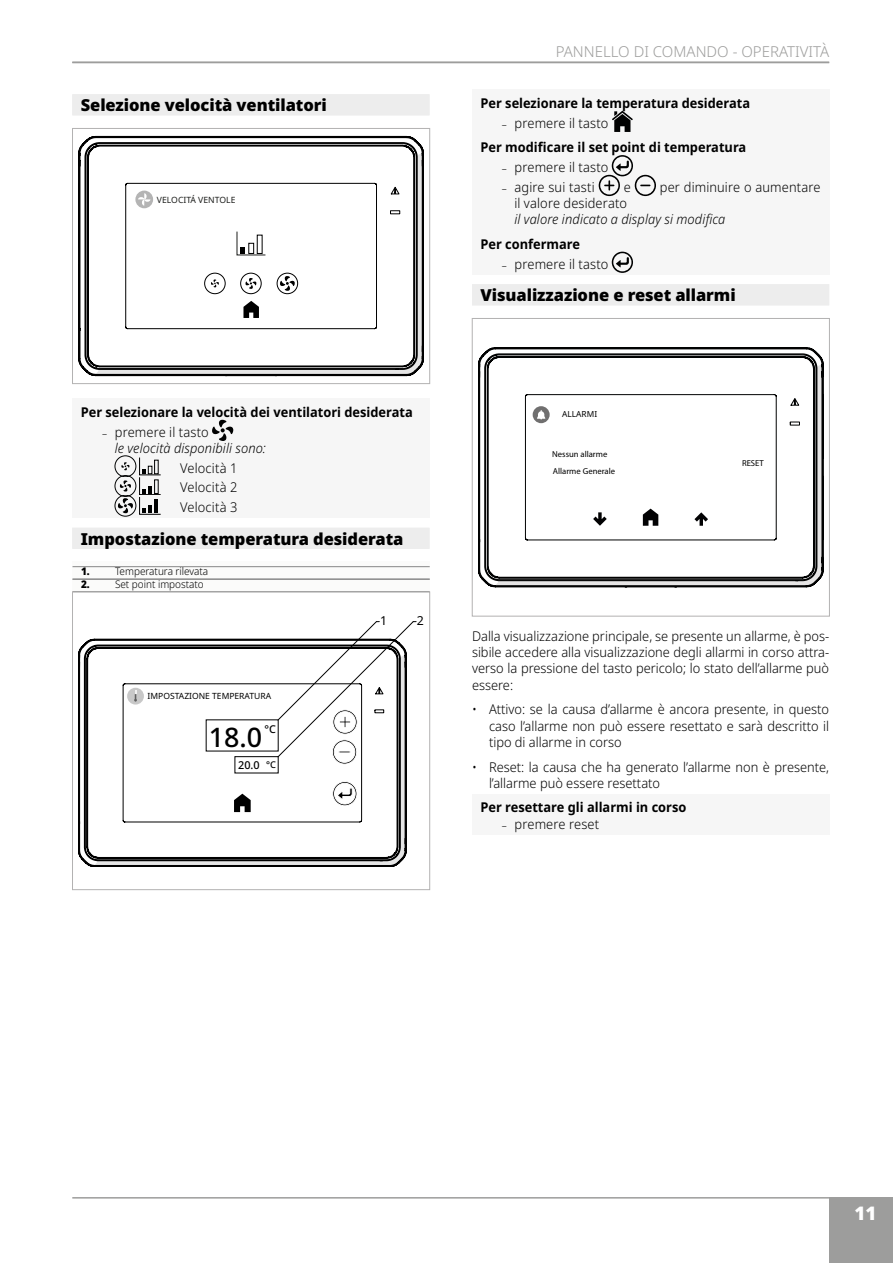
<style>
.page{position:relative;width:893px;height:1263px;background:#fff}
.page>*{position:absolute;margin:0;border:0;box-sizing:border-box;transform-origin:0 0}
.t1{font:500 26.85px "Noto Sans";color:#000}
.t2{font:900 18.75px "Noto Sans";color:#fff}
.t3{font:900 16.5px "Noto Sans";letter-spacing:-.005em;color:#000}
.t4{font:300 15px "Noto Sans";color:#9d9d9c}
.t5{font:300 13.5px/16.2px "Noto Sans";color:#000;text-align:justify;scale:.95 1}
.t6{font:700 13.5px/24.8px "Noto Sans";color:#000;scale:.95 1}
.t7{font:italic 300 13.5px/16.2px "Noto Sans";letter-spacing:.01em;color:#000;scale:.95 1}
.t8{font:12.3px "Noto Sans";color:#000}
.t9{font:500 10.8px "Noto Sans";color:#000}
.t10{font:300 10.5px "Noto Sans";color:#000;scale:.95 1}
.t11{font:900 10.5px "Noto Sans";color:#000;scale:.95 1}
.t12{font:8.7px/16.8px "Myriad Pro";color:#000}
.t13{font:8.55px "Noto Sans";color:#000}
.t14{font:8.55px "Noto Sans";color:#1d1e1c}
.t15{font:8.4px "Noto Sans";color:#000}
.s1{font-style:normal;font-size:10.2px}
.s2{font-style:normal}
.s3{font-size:9.3px}
.s4{font-weight:300;font-size:10.2px}
.s5{font-weight:300}
.s6{font-size:10.2px}
</style>
<div class="page">
<hr style="left:72px;top:1197px;width:757px;height:1px;background:#9d9d9c">
<div style="left:829px;top:1197px;width:64px;height:66px;background:#9d9d9c"></div>
<hr style="left:72px;top:62px;width:757px;height:1px;background:#9d9d9c">
<div style="left:72px;top:94px;width:357px;height:21px;background:#ededed"></div>
<div style="left:72px;top:398px;width:357px;height:25px;background:#f6f6f6"></div>
<div style="left:72px;top:418px;width:357px;height:25px;background:#f6f6f6"></div>
<div style="left:72px;top:434px;width:357px;height:25px;background:#f6f6f6"></div>
<div style="left:72px;top:454px;width:357px;height:25px;background:#f6f6f6"></div>
<div style="left:72px;top:474px;width:357px;height:24px;background:#f6f6f6"></div>
<div style="left:72px;top:493px;width:357px;height:25px;background:#f6f6f6"></div>
<div style="left:72px;top:528px;width:357px;height:21px;background:#ededed"></div>
<svg style="left:79px;top:135px;width:345px;height:242px"></svg>
<div style="left:135px;top:191px;width:18px;height:17px;background:#b4b4b4;border-radius:50%"></div>
<svg style="left:138px;top:193px;width:12px;height:13px"></svg>
<svg style="left:243px;top:301px;width:16px;height:17px"></svg>
<div style="left:277px;top:273px;width:21px;height:21px;border:1px solid #000;border-radius:50%"></div>
<svg style="left:280px;top:276px;width:15px;height:15px"></svg>
<svg style="left:245px;top:278px;width:12px;height:11px"></svg>
<div style="left:240px;top:273px;width:21px;height:21px;border:1px solid #000;border-radius:50%"></div>
<svg style="left:211px;top:279px;width:8px;height:9px"></svg>
<div style="left:204px;top:273px;width:21px;height:21px;border:1px solid #000;border-radius:50%"></div>
<svg style="left:237px;top:231px;width:29px;height:24px"></svg>
<div style="left:249px;top:243px;width:5px;height:11px;border:1px solid #000"></div>
<div style="left:72px;top:128px;width:358px;height:256px;border:1px solid #b3b2b2"></div>
<svg style="left:212px;top:420px;width:21px;height:21px"></svg>
<div style="left:115px;top:456px;width:21px;height:21px;border:1px solid #010202;border-radius:50%"></div>
<svg style="left:121px;top:462px;width:9px;height:8px"></svg>
<svg style="left:120px;top:480px;width:11px;height:12px"></svg>
<div style="left:115px;top:475px;width:21px;height:22px;border:1px solid #010202;border-radius:50%"></div>
<div style="left:115px;top:495px;width:21px;height:21px;border:1px solid #010202;border-radius:50%"></div>
<svg style="left:118px;top:498px;width:15px;height:15px"></svg>
<svg style="left:139px;top:457px;width:22px;height:57px"></svg>
<div style="left:73px;top:562px;width:357px;height:30px;background:#fbfbfa"></div>
<hr style="left:73px;top:566px;width:357px;height:1px;background:#878787">
<hr style="left:73px;top:579px;width:357px;height:1px;background:#878787">
<hr style="left:73px;top:591px;width:357px;height:1px;background:#878787">
<svg style="left:78px;top:638px;width:328px;height:229px"></svg>
<div style="left:127px;top:688px;width:17px;height:16px;background:#c8c8c8;border-radius:50%"></div>
<svg style="left:134px;top:691px;width:3px;height:11px"></svg>
<svg style="left:234px;top:794px;width:17px;height:18px"></svg>
<svg style="left:332px;top:781px;width:25px;height:25px"></svg>
<div style="left:235px;top:756px;width:43px;height:17px;border:1px solid #000"></div>
<svg style="left:278px;top:621px;width:138px;height:143px"></svg>
<div style="left:72px;top:592px;width:358px;height:298px;border:1px solid #b3b2b2"></div>
<div style="left:472px;top:89px;width:357px;height:25px;background:#f6f6f6"></div>
<div style="left:472px;top:109px;width:357px;height:25px;background:#f6f6f6"></div>
<div style="left:472px;top:134px;width:357px;height:24px;background:#f6f6f6"></div>
<div style="left:472px;top:153px;width:357px;height:25px;background:#f6f6f6"></div>
<div style="left:472px;top:173px;width:357px;height:41px;background:#f6f6f6"></div>
<div style="left:472px;top:206px;width:357px;height:24px;background:#f6f6f6"></div>
<div style="left:472px;top:230px;width:357px;height:25px;background:#f6f6f6"></div>
<div style="left:472px;top:250px;width:357px;height:25px;background:#f6f6f6"></div>
<div style="left:472px;top:284px;width:357px;height:21px;background:#ededed"></div>
<div style="left:472px;top:794px;width:357px;height:24px;background:#f6f6f6"></div>
<div style="left:472px;top:810px;width:357px;height:25px;background:#f6f6f6"></div>
<svg style="left:612px;top:111px;width:21px;height:21px"></svg>
<svg style="left:599px;top:155px;width:57px;height:41px"></svg>
<svg style="left:612px;top:252px;width:21px;height:21px"></svg>
<svg style="left:478px;top:348px;width:345px;height:239px"></svg>
<svg style="left:643px;top:509px;width:15px;height:17px"></svg>
<svg style="left:694px;top:512px;width:14px;height:14px"></svg>
<svg style="left:593px;top:512px;width:14px;height:14px"></svg>
<div style="left:533px;top:406px;width:17px;height:17px;background:#706f6f;border-radius:50%"></div>
<svg style="left:537px;top:410px;width:8px;height:9px"></svg>
<div style="left:472px;top:318px;width:358px;height:298px;border:1px solid #b3b2b2"></div>
<p class="t3" style="left:81px;top:93px;width:248px">Selezione velocità ventilatori</p>
<p class="t14" style="left:157px;top:193px;width:80px">VELOCITÁ VENTOLE</p>
<p class="t6" style="left:81px;top:400px;width:351px">Per selezionare la velocità dei ventilatori desiderata</p>
<p class="t7" style="left:115px;top:424px;width:160px;text-indent:-13px"><span class="s1">–</span> <span class="s2">premere il tasto<br></span>le velocità disponibili sono:</p>
<p class="t5" style="left:161px;top:458px;width:82px;line-height:19.6px">Velocità 1<br>Velocità 2<br>Velocità 3</p>
<p class="t3" style="left:81px;top:526px;width:324px">Impostazione temperatura desiderata</p>
<p class="t11" style="left:81px;top:564px;width:9px">1.</p>
<p class="t10" style="left:115px;top:564px;width:100px">Temperatura rilevata</p>
<p class="t11" style="left:81px;top:576px;width:9px">2.</p>
<p class="t10" style="left:115px;top:577px;width:95px">Set point impostato</p>
<p class="t13" style="left:148px;top:690px;width:125px">IMPOSTAZIONE TEMPERATURA</p>
<h1 class="t1" style="left:209px;top:722px;width:55px">18.0</h1>
<p class="t9" style="left:264px;top:723px;width:13px">°C</p>
<p class="t9" style="left:238px;top:759px;width:39px">20.0 <span class="s3">°C</span></p>
<p class="t8" style="left:380px;top:612px;width:9px">1</p>
<p class="t8" style="left:417px;top:612px;width:9px">2</p>
<p class="t4" style="left:556px;top:41px;width:28px">Panne</p>
<p class="t4" style="left:603px;top:41px;width:149px">llo di comando - Oper</p>
<p class="t4" style="left:779px;top:41px;width:52px">ati vità</p>
<p class="t6" style="left:480px;top:91px;width:285px">Per selezionare la temperatura desiderata</p>
<p class="t6" style="left:480px;top:111px;width:281px;text-indent:21px"><span class="s4">–</span> <span class="s5">premere il tasto<br></span>Per modificare il set point di temperatura</p>
<p class="t5" style="left:502px;top:159px;width:114px"><span class="s6">–</span> premere il tasto</p>
<p class="t5" style="left:502px;top:179px;width:99px"><span class="s6">–</span> agire sui tasti</p>
<p class="t5" style="left:624px;top:179px;width:9px">e</p>
<p class="t5" style="left:660px;top:179px;width:171px">per diminuire o aumentare</p>
<p class="t5" style="left:514px;top:195px;width:120px">il valore desiderato</p>
<p class="t7" style="left:514px;top:212px;width:224px">il valore indicato a display si modifica</p>
<p class="t6" style="left:480px;top:232px;width:106px">Per confermare</p>
<p class="t5" style="left:502px;top:256px;width:114px"><span class="s6">–</span> premere il tasto</p>
<p class="t3" style="left:480px;top:283px;width:257px">Visualizzazione e reset allarmi</p>
<p class="t15" style="left:562px;top:408px;width:36px">ALLARMI</p>
<p class="t12" style="left:552px;top:445px;width:64px">Nessun allarme<br>Allarme Generale</p>
<p class="t12" style="left:742px;top:454px;width:23px">RESET</p>
<p class="t5" style="left:472px;top:628px;width:377px">Dalla visualizzazione principale, se presente un allarme, è pos&shy;sibile accedere alla visualizzazione degli allarmi in corso attra&shy;verso la pressione del tasto pericolo; lo stato dell’allarme può essere:</p>
<p class="t5" style="left:489px;top:702px;width:360px;text-indent:-17px">• Attivo: se la causa d’allarme è ancora presente, in questo caso l’allarme non può essere resettato e sarà descritto il tipo di allarme in corso</p>
<p class="t5" style="left:489px;top:759px;width:360px;text-indent:-17px">• Reset: la causa che ha generato l’allarme non è presente, l’allarme può essere resettato</p>
<p class="t6" style="left:480px;top:795px;width:218px">Per resettare gli allarmi in corso</p>
<p class="t5" style="left:502px;top:816px;width:104px"><span class="s6">–</span> premere reset</p>
<h2 class="t2" style="left:854px;top:1199px;width:23px">11</h2>
</div>
